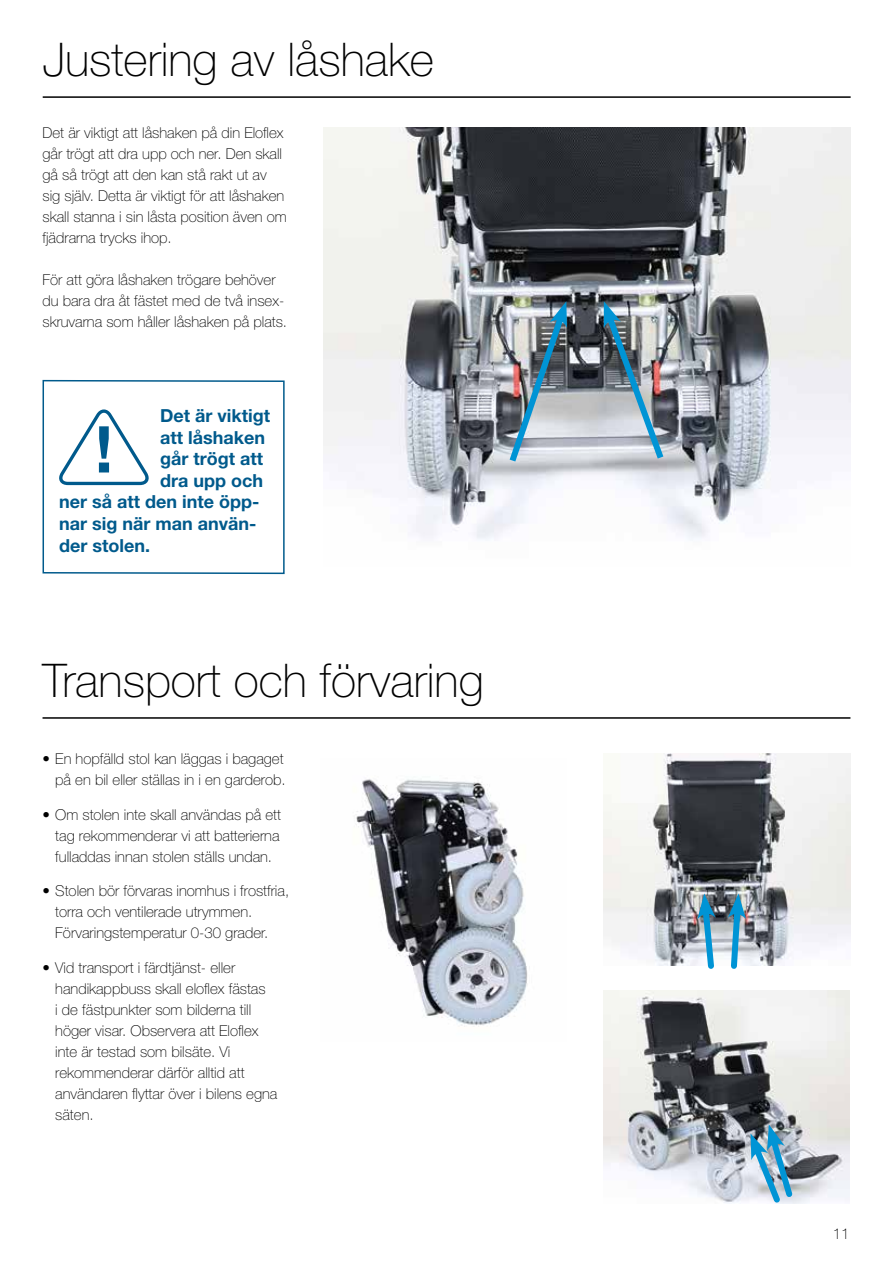
<style>
.page{position:relative;width:893px;height:1263px;background:#fff}
.page>*{position:absolute;margin:0;border:0;box-sizing:border-box;transform-origin:0 0}
.t1{font:100 46.5px "Helvetica Neue LT Pro";color:#000}
.t2{font:700 18px "Helvetica Neue LT Pro";color:#005a8c}
.t3{font:100 15px/21px "Helvetica Neue LT Pro";color:#000}
</style>
<div class="page">
<hr style="left:43px;top:717px;width:807px;height:2px;background:#000">
<img style="left:356px;top:779px;width:172px;height:248px">
<img style="left:604px;top:991px;width:245px;height:212px">
<img style="left:604px;top:753px;width:246px;height:213px">
<svg style="left:697px;top:893px;width:20px;height:76px;background:#7badc5"></svg>
<svg style="left:728px;top:893px;width:18px;height:76px"></svg>
<svg style="left:748px;top:1124px;width:49px;height:80px;background:#87afc5"></svg>
<hr style="left:43px;top:96px;width:808px;height:2px;background:#000">
<svg style="left:42px;top:379px;width:243px;height:196px"></svg>
<svg style="left:54px;top:410px;width:96px;height:77px"></svg>
<img style="left:323px;top:128px;width:527px;height:413px">
<img style="left:601px;top:301px;width:67px;height:164px">
<img style="left:505px;top:301px;width:64px;height:167px">
<h1 class="t1" style="left:43px;top:33px;width:393px">Justering av låshake</h1>
<p class="t3" style="left:43px;top:122px;width:246px">Det är viktigt att låshaken på din Eloflex går trögt att dra upp och ner. Den skall gå så trögt att den kan stå rakt ut av sig själv. Detta är viktigt för att låshaken skall stanna i sin låsta position även om fjädrarna trycks ihop.</p>
<p class="t3" style="left:43px;top:269px;width:246px">För att göra låshaken trögare behöver du bara dra åt fästet med de två insex&shy;skruvarna som håller låshaken på plats.</p>
<p class="t2" style="left:160px;top:404px;width:111px">Det är viktigt</p>
<p class="t2" style="left:160px;top:426px;width:106px">att låshaken</p>
<p class="t2" style="left:160px;top:448px;width:105px">går trögt att</p>
<p class="t2" style="left:160px;top:469px;width:105px">dra upp och</p>
<p class="t2" style="left:59px;top:491px;width:202px">ner så att den inte öpp-</p>
<p class="t2" style="left:59px;top:512px;width:199px">nar sig när man använ-</p>
<p class="t2" style="left:59px;top:534px;width:92px">der stolen.</p>
<h1 class="t1" style="left:43px;top:653px;width:443px">Transport och förvaring</h1>
<p class="t3" style="left:43px;top:748px;width:245px;text-align:right">• En hopfälld stol kan läggas i bagaget på en bil eller ställas in i en garderob.</p>
<p class="t3" style="left:55px;top:804px;width:227px;text-align:justify;text-indent:-13px">• Om stolen inte skall användas på ett tag rekommenderar vi att batterierna fulladdas innan stolen ställs undan.</p>
<p class="t3" style="left:55px;top:880px;width:235px;text-indent:-13px">• Stolen bör förvaras inomhus i frostfria, torra och ventilerade utrymmen.<br>Förvaringstemperatur 0-30 grader.</p>
<p class="t3" style="left:55px;top:957px;width:224px;text-indent:-13px">• Vid transport i färdtjänst- eller handikappbuss skall eloflex fästas<br>i de fästpunkter som bilderna till höger visar. Observera att Eloflex inte är testad som bilsäte. Vi rekommenderar därför alltid att användaren flyttar över i bilens egna säten.</p>
<p class="t3" style="left:833px;top:1223px;width:18px">11</p>
</div>
